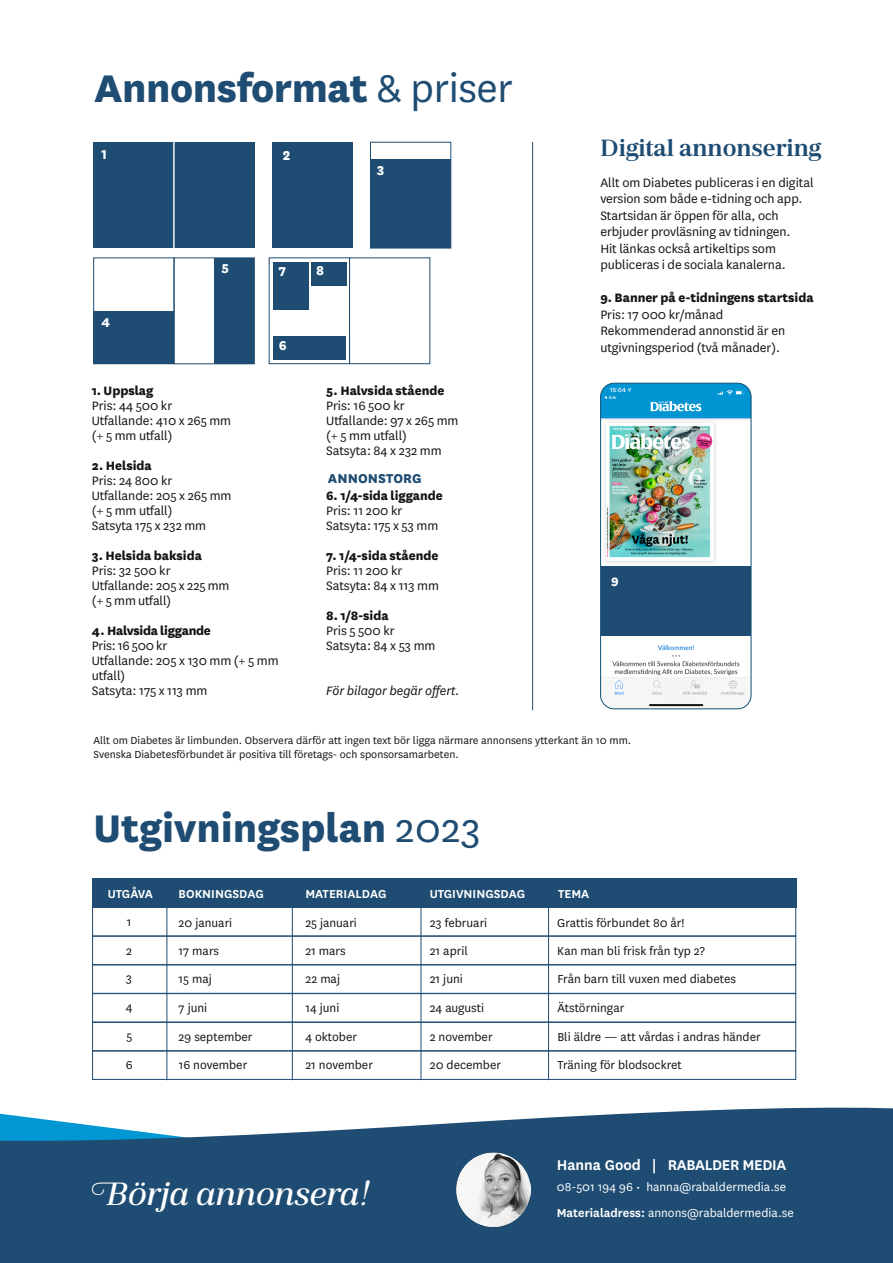
<style>
.page{position:relative;width:893px;height:1263px;background:#fff}
.page>*{position:absolute;margin:0;border:0;box-sizing:border-box;transform-origin:0 0}
.t1{font:800 45px "National";letter-spacing:-.005em;color:#1e4c72}
.t2{font:33px "Jules Text Medium Swashes";letter-spacing:-.01em;color:#fff}
.t3{font:700 24px "Jules Text";letter-spacing:-.015em;color:#1e4c72}
.t4{font:600 16.5px "National";letter-spacing:-.02em;color:#fff}
.t5{font:800 15px "National";letter-spacing:.005em;color:#1e4c72}
.t6{font:800 15px "National";color:#fff}
.t7{font:14.25px/15px "National";letter-spacing:-.005em;color:#171315}
.t8{font:800 14.25px "National";letter-spacing:-.005em;color:#171315}
.t9{font:italic 14.25px "National";letter-spacing:-.005em;color:#171315}
.t10{font:800 14.1px "National";color:#fff}
.t11{font:13.5px "National";color:#171315}
.t12{font:13.5px/25.3px "National";color:#fff}
.t13{font:600 13.5px "National";color:#fff}
.t14{font:13.5px/28.5px "National";color:#16120f;text-align:justify}
.t15{font:12px/14.4px "National";color:#171315}
.s1{font-weight:400}
.s2{font-weight:600}
</style>
<div class="page">
<svg style="left:0;top:1068px;width:893px;height:195px;fill:#1e4c72"></svg>
<div style="left:269px;top:258px;width:81px;height:106px;border:1px solid #1e4c72"></div>
<div style="left:273px;top:262px;width:36px;height:48px;background:#1e4c72"></div>
<div style="left:311px;top:262px;width:36px;height:24px;background:#1e4c72"></div>
<div style="left:273px;top:336px;width:73px;height:23px;background:#1e4c72"></div>
<div style="left:174px;top:258px;width:81px;height:106px;border:1px solid #1e4c72"></div>
<div style="left:93px;top:258px;width:81px;height:106px;border:1px solid #1e4c72"></div>
<div style="left:215px;top:258px;width:39px;height:106px;background:#1e4c72"></div>
<div style="left:94px;top:311px;width:80px;height:53px;background:#1e4c72"></div>
<div style="left:272px;top:142px;width:81px;height:106px;background:#1e4c72"></div>
<div style="left:370px;top:159px;width:81px;height:89px;background:#1e4c72"></div>
<div style="left:174px;top:142px;width:80px;height:106px;background:#1e4c72"></div>
<div style="left:94px;top:142px;width:80px;height:106px;background:#1e4c72"></div>
<hr style="left:173px;top:137px;width:2px;height:116px;background:#fff">
<hr style="left:94px;top:802px;width:756px;height:1px;background:#171315">
<hr style="left:532px;top:142px;width:1px;height:568px;background:#1e4c72">
<img style="left:602px;top:383px;width:149px;height:326px">
<div style="left:600px;top:383px;width:151px;height:326px;border:1px solid #105174;border-radius:14px"></div>
<div style="left:601px;top:566px;width:150px;height:69px;background:#1e4c72"></div>
<div style="left:92px;top:878px;width:704px;height:30px;background:#1e4c72"></div>
<div style="left:92px;top:907px;width:704px;height:29px;border:1px solid #1e4c72"></div>
<div style="left:92px;top:936px;width:704px;height:29px;border:1px solid #1e4c72"></div>
<div style="left:92px;top:993px;width:704px;height:29px;border:1px solid #1e4c72"></div>
<div style="left:92px;top:1022px;width:704px;height:29px;border:1px solid #1e4c72"></div>
<div style="left:92px;top:1051px;width:704px;height:29px;border:1px solid #1e4c72"></div>
<hr style="left:167px;top:907px;width:1px;height:173px;background:#1e4c72">
<hr style="left:292px;top:907px;width:1px;height:173px;background:#1e4c72">
<hr style="left:421px;top:907px;width:1px;height:173px;background:#1e4c72">
<hr style="left:548px;top:907px;width:1px;height:173px;background:#1e4c72">
<img style="left:455px;top:1152px;width:75px;height:75px">
<h1 class="t1" style="left:94px;top:56px;width:420px">Annonsformat <span class="s1">&amp; priser</span></h1>
<p class="t6" style="left:102px;top:143px;width:7px">1</p>
<p class="t6" style="left:102px;top:311px;width:10px">4</p>
<p class="t6" style="left:222px;top:257px;width:9px">5</p>
<p class="t6" style="left:283px;top:144px;width:9px">2</p>
<p class="t6" style="left:279px;top:261px;width:9px">7</p>
<p class="t6" style="left:316px;top:260px;width:9px">8</p>
<p class="t6" style="left:279px;top:335px;width:9px">6</p>
<p class="t6" style="left:377px;top:159px;width:9px">3</p>
<h3 class="t3" style="left:600px;top:133px;width:223px">Digital annonsering</h3>
<p class="t7" style="left:600px;top:173px;width:215px;line-height:16.5px">Allt om Diabetes publiceras i en digital version som både e-tidning och app.<br>Startsidan är öppen för alla, och erbjuder provläsning av tidningen.<br>Hit länkas också artikeltips som publiceras i de sociala kanalerna.</p>
<p class="t8" style="left:600px;top:288px;width:215px">9. Banner på e-tidningens startsida</p>
<p class="t7" style="left:600px;top:305px;width:186px;line-height:16.5px">Pris: 17 000 kr/månad<br>Rekommenderad annonstid är en utgivningsperiod (två månader).</p>
<p class="t8" style="left:326px;top:380px;width:120px">5. Halvsida stående</p>
<p class="t7" style="left:326px;top:397px;width:134px">Pris: 16 500 kr<br>Utfallande: 97 x 265 mm (+ 5 mm utfall)<br>Satsyta: 84 x 232 mm</p>
<p class="t5" style="left:328px;top:468px;width:95px">ANNONSTORG</p>
<p class="t8" style="left:326px;top:485px;width:118px">6. 1/4-sida liggande</p>
<p class="t7" style="left:326px;top:502px;width:114px">Pris: 11 200 kr<br>Satsyta: 175 x 53 mm</p>
<p class="t8" style="left:326px;top:545px;width:114px">7. 1/4-sida stående</p>
<p class="t7" style="left:326px;top:562px;width:114px">Pris: 11 200 kr<br>Satsyta: 84 x 113 mm</p>
<p class="t8" style="left:326px;top:605px;width:64px">8. 1/8-sida</p>
<p class="t7" style="left:326px;top:622px;width:111px">Pris 5 500 kr<br>Satsyta: 84 x 53 mm</p>
<p class="t9" style="left:326px;top:681px;width:135px">För bilagor begär offert.</p>
<p class="t8" style="left:92px;top:380px;width:63px">1. Uppslag</p>
<p class="t7" style="left:92px;top:397px;width:141px">Pris: 44 500 kr<br>Utfallande: 410 x 265 mm (+ 5 mm utfall)</p>
<p class="t8" style="left:92px;top:455px;width:61px">2. Helsida</p>
<p class="t7" style="left:92px;top:472px;width:141px">Pris: 24 800 kr<br>Utfallande: 205 x 265 mm (+ 5 mm utfall)<br>Satsyta 175 x 232 mm</p>
<p class="t8" style="left:92px;top:545px;width:112px">3. Helsida baksida</p>
<p class="t7" style="left:92px;top:562px;width:139px">Pris: 32 500 kr<br>Utfallande: 205 x 225 mm (+ 5 mm utfall)</p>
<p class="t8" style="left:92px;top:620px;width:121px">4. Halvsida liggande</p>
<p class="t7" style="left:92px;top:637px;width:188px">Pris: 16 500 kr<br>Utfallande: 205 x 130 mm (+ 5 mm utfall)<br>Satsyta: 175 x 113 mm</p>
<p class="t15" style="left:94px;top:733px;width:539px">Allt om Diabetes är limbunden. Observera därför att ingen text bör ligga närmare annonsens ytterkant än 10 mm.<br>Svenska Diabetesförbundet är positiva till företags- och sponsorsamarbeten.</p>
<p class="t10" style="left:611px;top:572px;width:9px">9</p>
<h1 class="t1" style="left:94px;top:795px;width:389px">Utgivningsplan <span class="s1">2023</span></h1>
<p class="t13" style="left:108px;top:885px;width:47px">UTGÅVA</p>
<p class="t13" style="left:305px;top:885px;width:83px">MATERIALDAG</p>
<p class="t13" style="left:430px;top:885px;width:97px">UTGIVNINGSDAG</p>
<p class="t13" style="left:558px;top:885px;width:33px">TEMA</p>
<p class="t14" style="left:126px;top:907px;width:8px">1<br>2<br>3<br>4<br>5</p>
<p class="t14" style="left:126px;top:1050px;width:8px">6</p>
<p class="t13" style="left:179px;top:885px;width:87px">BOKNINGSDAG</p>
<p class="t11" style="left:305px;top:914px;width:53px">25 januari</p>
<p class="t11" style="left:430px;top:914px;width:59px">23 februari</p>
<p class="t11" style="left:557px;top:914px;width:129px">Grattis förbundet 80 år!</p>
<p class="t11" style="left:179px;top:914px;width:55px">20 januari</p>
<p class="t11" style="left:179px;top:941px;width:42px">17 mars</p>
<p class="t11" style="left:305px;top:941px;width:42px">21 mars</p>
<p class="t11" style="left:430px;top:941px;width:40px">21 april</p>
<p class="t11" style="left:557px;top:941px;width:149px">Kan man bli frisk från typ 2?</p>
<p class="t11" style="left:179px;top:970px;width:35px">15 maj</p>
<p class="t11" style="left:305px;top:970px;width:36px">22 maj</p>
<p class="t11" style="left:430px;top:970px;width:35px">21 juni</p>
<p class="t11" style="left:557px;top:970px;width:180px">Från barn till vuxen med diabetes</p>
<p class="t11" style="left:179px;top:999px;width:30px">7 juni</p>
<p class="t11" style="left:305px;top:999px;width:35px">14 juni</p>
<p class="t11" style="left:430px;top:999px;width:56px">24 augusti</p>
<p class="t11" style="left:557px;top:999px;width:69px">Ätstörningar</p>
<p class="t11" style="left:179px;top:1028px;width:75px">29 september</p>
<p class="t11" style="left:305px;top:1028px;width:53px">4 oktober</p>
<p class="t11" style="left:430px;top:1028px;width:64px">2 november</p>
<p class="t11" style="left:557px;top:1028px;width:205px">Bli äldre — att vårdas i andras händer</p>
<p class="t11" style="left:179px;top:1056px;width:70px">16 november</p>
<p class="t11" style="left:305px;top:1056px;width:69px">21 november</p>
<p class="t11" style="left:430px;top:1056px;width:73px">20 december</p>
<p class="t11" style="left:557px;top:1056px;width:126px">Träning för blodsockret</p>
<p class="t4" style="left:557px;top:1154px;width:231px">Hanna Good | RABALDER MEDIA</p>
<h2 class="t2" style="left:92px;top:1173px;width:278px">Börja annonsera!</h2>
<p class="t12" style="left:557px;top:1174px;width:239px">08-501 194 96 • hanna@rabaldermedia.se<br><span class="s2">Materialadress:</span> annons@rabaldermedia.se</p>
</div>
